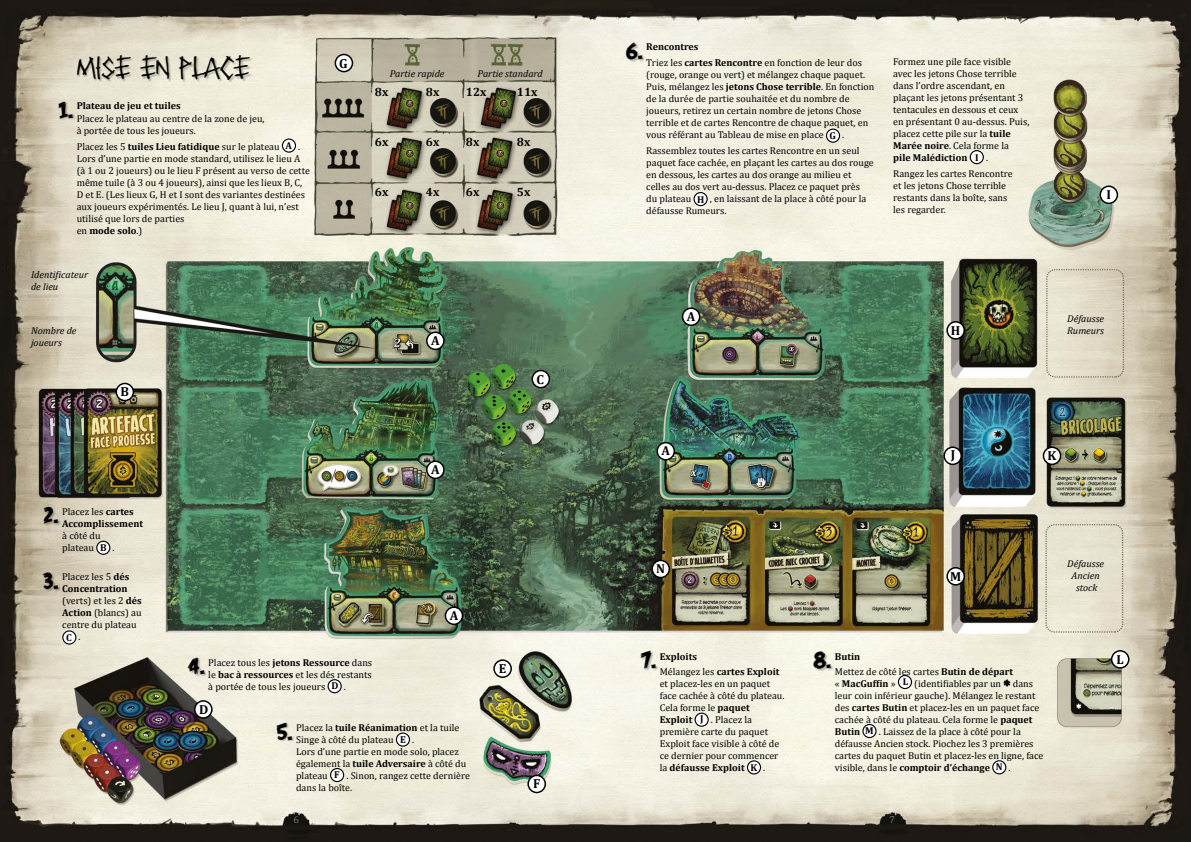
<style>
.page{position:relative;width:1191px;height:842px;background:#fff}
.page>*{position:absolute;margin:0;border:0;box-sizing:border-box;transform-origin:0 0}
.t1{font:32px "Reawakened";color:#000}
.t2{font:24px "Feastof Flesh BB";color:#000}
.t3{font:700 13.1px "Cambria";color:#000}
.t4{font:700 12px "Cambria";color:#000}
.t5{font:10px/12px "Cambria";color:#000}
.t6{font:700 10px/12px "Cambria";color:#000}
.t7{font:italic 10px/12px "Cambria";color:#000}
.t8{font:10px "Cambria";color:#75807b}
.s1{font-weight:700}
.s2{font-weight:400}
</style>
<div class="page">
<img style="left:0;top:0;width:1191px;height:842px">
<div style="left:77px;top:56px;width:176px;height:27px;background:#000;opacity:.24"></div>
<div style="left:59px;top:101px;width:17px;height:20px;background:#000;opacity:.24"></div>
<div style="left:626px;top:43px;width:19px;height:19px;background:#000;opacity:.24"></div>
<div style="left:44px;top:507px;width:17px;height:19px;background:#000;opacity:.24"></div>
<div style="left:44px;top:573px;width:17px;height:19px;background:#000;opacity:.24"></div>
<div style="left:188px;top:658px;width:19px;height:19px;background:#000;opacity:.24"></div>
<div style="left:277px;top:722px;width:18px;height:20px;background:#000;opacity:.24"></div>
<div style="left:641px;top:651px;width:18px;height:20px;background:#000;opacity:.24"></div>
<div style="left:814px;top:652px;width:20px;height:19px;background:#000;opacity:.24"></div>
<svg style="left:282px;top:138px;width:14px;height:15px"></svg>
<svg style="left:826px;top:129px;width:14px;height:14px"></svg>
<svg style="left:693px;top:192px;width:14px;height:14px"></svg>
<svg style="left:969px;top:150px;width:15px;height:14px"></svg>
<svg style="left:96px;top:541px;width:14px;height:14px"></svg>
<svg style="left:62px;top:630px;width:14px;height:14px"></svg>
<svg style="left:327px;top:679px;width:15px;height:14px"></svg>
<svg style="left:396px;top:732px;width:14px;height:15px"></svg>
<svg style="left:330px;top:768px;width:14px;height:14px"></svg>
<svg style="left:694px;top:713px;width:14px;height:14px"></svg>
<svg style="left:747px;top:760px;width:14px;height:14px"></svg>
<svg style="left:898px;top:675px;width:14px;height:14px"></svg>
<svg style="left:1003px;top:679px;width:7px;height:7px"></svg>
<svg style="left:862px;top:724px;width:14px;height:14px"></svg>
<svg style="left:992px;top:760px;width:14px;height:14px"></svg>
<svg style="left:426px;top:332px;width:19px;height:18px"></svg>
<svg style="left:656px;top:442px;width:19px;height:18px"></svg>
<svg style="left:682px;top:307px;width:18px;height:19px"></svg>
<svg style="left:426px;top:460px;width:19px;height:19px"></svg>
<svg style="left:445px;top:606px;width:18px;height:19px"></svg>
<svg style="left:116px;top:383px;width:18px;height:18px"></svg>
<svg style="left:194px;top:700px;width:19px;height:19px"></svg>
<svg style="left:493px;top:659px;width:19px;height:19px"></svg>
<svg style="left:527px;top:775px;width:19px;height:18px"></svg>
<svg style="left:531px;top:370px;width:19px;height:18px"></svg>
<svg style="left:946px;top:567px;width:19px;height:19px"></svg>
<svg style="left:1110px;top:650px;width:19px;height:19px"></svg>
<svg style="left:1042px;top:446px;width:19px;height:19px"></svg>
<svg style="left:943px;top:446px;width:19px;height:19px"></svg>
<svg style="left:946px;top:321px;width:19px;height:19px"></svg>
<svg style="left:1099px;top:185px;width:19px;height:19px"></svg>
<svg style="left:334px;top:54px;width:19px;height:18px"></svg>
<svg style="left:651px;top:560px;width:19px;height:18px"></svg>
<h1 class="t1" style="left:77px;top:51px;width:175px">MISE EN PLACE</h1>
<h2 class="t2" style="left:58px;top:97px;width:17px">1.</h2>
<p class="t6" style="left:77px;top:99px;width:105px">Plateau de jeu et tuiles</p>
<p class="t5" style="left:77px;top:112px;width:189px">Placez le plateau au centre de la zone de jeu, à portée de tous les joueurs.</p>
<p class="t5" style="left:77px;top:140px;width:235px">Placez les 5 <span class="s1">tuiles Lieu fatidique</span> sur le plateau <span class="s1">A</span> .<br>Lors d’une partie en mode standard, utilisez le lieu A (à 1 ou 2 joueurs) ou le lieu F présent au verso de cette même tuile (à 3 ou 4 joueurs), ainsi que les lieux B, C, D et E. (Les lieux G, H et I sont des variantes destinées aux joueurs expérimentés. Le lieu J, quant à lui, n’est utilisé que lors de parties<br>en <span class="s1">mode solo</span>.)</p>
<p class="t7" style="left:31px;top:268px;width:59px">Identificateur de lieu</p>
<h3 class="t3" style="left:339px;top:55px;width:10px">G</h3>
<p class="t7" style="left:390px;top:68px;width:56px">Partie rapide</p>
<p class="t7" style="left:477px;top:68px;width:67px">Partie standard</p>
<p class="t4" style="left:375px;top:85px;width:15px">8x</p>
<p class="t4" style="left:426px;top:85px;width:15px">8x</p>
<p class="t4" style="left:466px;top:85px;width:22px">12x</p>
<p class="t4" style="left:517px;top:85px;width:22px">11x</p>
<p class="t4" style="left:375px;top:135px;width:15px">6x</p>
<p class="t4" style="left:426px;top:135px;width:15px">6x</p>
<p class="t4" style="left:466px;top:135px;width:15px">8x</p>
<p class="t4" style="left:517px;top:135px;width:15px">8x</p>
<p class="t4" style="left:375px;top:185px;width:15px">6x</p>
<p class="t4" style="left:426px;top:185px;width:15px">4x</p>
<p class="t4" style="left:466px;top:185px;width:15px">6x</p>
<p class="t4" style="left:517px;top:185px;width:15px">5x</p>
<p class="t7" style="left:31px;top:324px;width:47px">Nombre de joueurs</p>
<h3 class="t3" style="left:431px;top:332px;width:10px">A</h3>
<h3 class="t3" style="left:121px;top:384px;width:10px">B</h3>
<h3 class="t3" style="left:536px;top:371px;width:9px">C</h3>
<h2 class="t2" style="left:627px;top:39px;width:18px">6.</h2>
<p class="t5" style="left:646px;top:39px;width:217px;line-height:16px"><span class="s1">Rencontres<br></span>Triez les <span class="s1">cartes Rencontre</span> en fonction de leur dos</p>
<p class="t5" style="left:646px;top:69px;width:229px">(rouge, orange ou vert) et mélangez chaque paquet.<br>Puis, mélangez les <span class="s1">jetons Chose terrible</span>. En fonction de la durée de partie souhaitée et du nombre de joueurs, retirez un certain nombre de jetons Chose terrible et de cartes Rencontre de chaque paquet, en vous référant au Tableau de mise en place <span class="s1">G</span> .</p>
<p class="t5" style="left:646px;top:145px;width:229px">Rassemblez toutes les cartes Rencontre en un seul paquet face cachée, en plaçant les cartes au dos rouge en dessous, les cartes au dos orange au milieu et celles au dos vert au-dessus. Placez ce paquet près<br>du plateau <span class="s1">H</span> , en laissant de la place à côté pour la défausse Rumeurs.</p>
<p class="t5" style="left:893px;top:55px;width:138px">Formez une pile face visible avec les jetons Chose terrible dans l’ordre ascendant, en plaçant les jetons présentant 3 tentacules en dessous et ceux en présentant 0 au-dessus. Puis, placez cette pile sur la <span class="s1">tuile<br>Marée noire</span>. Cela forme la<br><span class="s1">pile Malédiction I</span> .</p>
<p class="t5" style="left:893px;top:167px;width:121px">Rangez les cartes Rencontre et les jetons Chose terrible restants dans la boîte, sans les regarder.</p>
<h3 class="t3" style="left:1106px;top:187px;width:6px">I</h3>
<h3 class="t3" style="left:687px;top:308px;width:10px">A</h3>
<h3 class="t3" style="left:951px;top:322px;width:11px">H</h3>
<p class="t7" style="left:1067px;top:312px;width:38px">Défausse<br>Rumeurs</p>
<h2 class="t2" style="left:44px;top:503px;width:17px">2.</h2>
<p class="t6" style="left:62px;top:505px;width:82px"><span class="s2">Placez les</span> cartes<br>Accomplissement</p>
<p class="t5" style="left:62px;top:529px;width:54px">à côté du plateau <span class="s1">B</span> .</p>
<p class="t5" style="left:62px;top:571px;width:69px">Placez les 5 <span class="s1">dés</span></p>
<p class="t6" style="left:62px;top:583px;width:67px">Concentration</p>
<p class="t5" style="left:62px;top:595px;width:81px">(verts) et les 2 <span class="s1">dés</span></p>
<p class="t5" style="left:62px;top:607px;width:81px"><span class="s1">Action</span> (blancs) au</p>
<p class="t5" style="left:62px;top:619px;width:76px">centre du plateau</p>
<p class="t6" style="left:66px;top:631px;width:16px">C <span class="s2">.</span></p>
<h2 class="t2" style="left:44px;top:569px;width:17px">3.</h2>
<h3 class="t3" style="left:431px;top:461px;width:10px">A</h3>
<h3 class="t3" style="left:661px;top:443px;width:10px">A</h3>
<h3 class="t3" style="left:950px;top:447px;width:6px">J</h3>
<h3 class="t3" style="left:1047px;top:448px;width:10px">K</h3>
<h3 class="t3" style="left:450px;top:607px;width:10px">A</h3>
<h2 class="t2" style="left:189px;top:654px;width:18px">4.</h2>
<p class="t5" style="left:208px;top:656px;width:165px;text-align:justify">Placez tous les <span class="s1">jetons Ressource</span> dans le <span class="s1">bac à ressources</span> et les dés restants à portée de tous les joueurs <span class="s1">D</span> .</p>
<p class="t5" style="left:296px;top:721px;width:175px">Placez la <span class="s1">tuile Réanimation</span> et la tuile<br>Singe à côté du plateau <span class="s1">E</span> .<br>Lors d’une partie en mode solo, placez également la <span class="s1">tuile Adversaire</span> à côté du plateau <span class="s1">F</span> . Sinon, rangez cette dernière dans la boîte.</p>
<h3 class="t3" style="left:199px;top:701px;width:11px">D</h3>
<h2 class="t2" style="left:277px;top:719px;width:18px">5.</h2>
<h3 class="t3" style="left:499px;top:661px;width:9px">E</h3>
<h3 class="t3" style="left:533px;top:776px;width:9px">F</h3>
<h3 class="t3" style="left:656px;top:561px;width:10px">N</h3>
<h3 class="t3" style="left:950px;top:568px;width:13px">M</h3>
<h2 class="t2" style="left:642px;top:648px;width:16px">7.</h2>
<h2 class="t2" style="left:814px;top:648px;width:19px">8.</h2>
<p class="t6" style="left:660px;top:648px;width:121px;line-height:15px">Exploits<br><span class="s2">Mélangez les</span> cartes Exploit</p>
<p class="t5" style="left:660px;top:677px;width:126px">et placez-les en un paquet face cachée à côté du plateau.<br>Cela forme le <span class="s1">paquet<br>Exploit J</span> . Placez la première carte du paquet<br>Exploit face visible à côté de ce dernier pour commencer la <span class="s1">défausse Exploit K</span> .</p>
<p class="t5" style="left:835px;top:649px;width:180px;line-height:15px"><span class="s1">Butin<br></span>Mettez de côté les cartes <span class="s1">Butin de départ</span></p>
<p class="t5" style="left:835px;top:677px;width:210px">« <span class="s1">MacGuffin</span> » <span class="s1">L</span> (identifiables par un dans leur coin inférieur gauche). Mélangez le restant des <span class="s1">cartes Butin</span> et placez-les en un paquet face cachée à côté du plateau. Cela forme le <span class="s1">paquet Butin M</span> . Laissez de la place à côté pour la défausse Ancien stock. Piochez les 3 premières cartes du paquet Butin et placez-les en ligne, face visible, dans le <span class="s1">comptoir d’échange N</span> .</p>
<p class="t8" style="left:293px;top:814px;width:7px">6</p>
<p class="t8" style="left:889px;top:813px;width:7px">7</p>
<p class="t7" style="left:1067px;top:557px;width:38px;text-align:center">Défausse<br>Ancien stock</p>
<h3 class="t3" style="left:1116px;top:651px;width:9px">L</h3>
</div>
